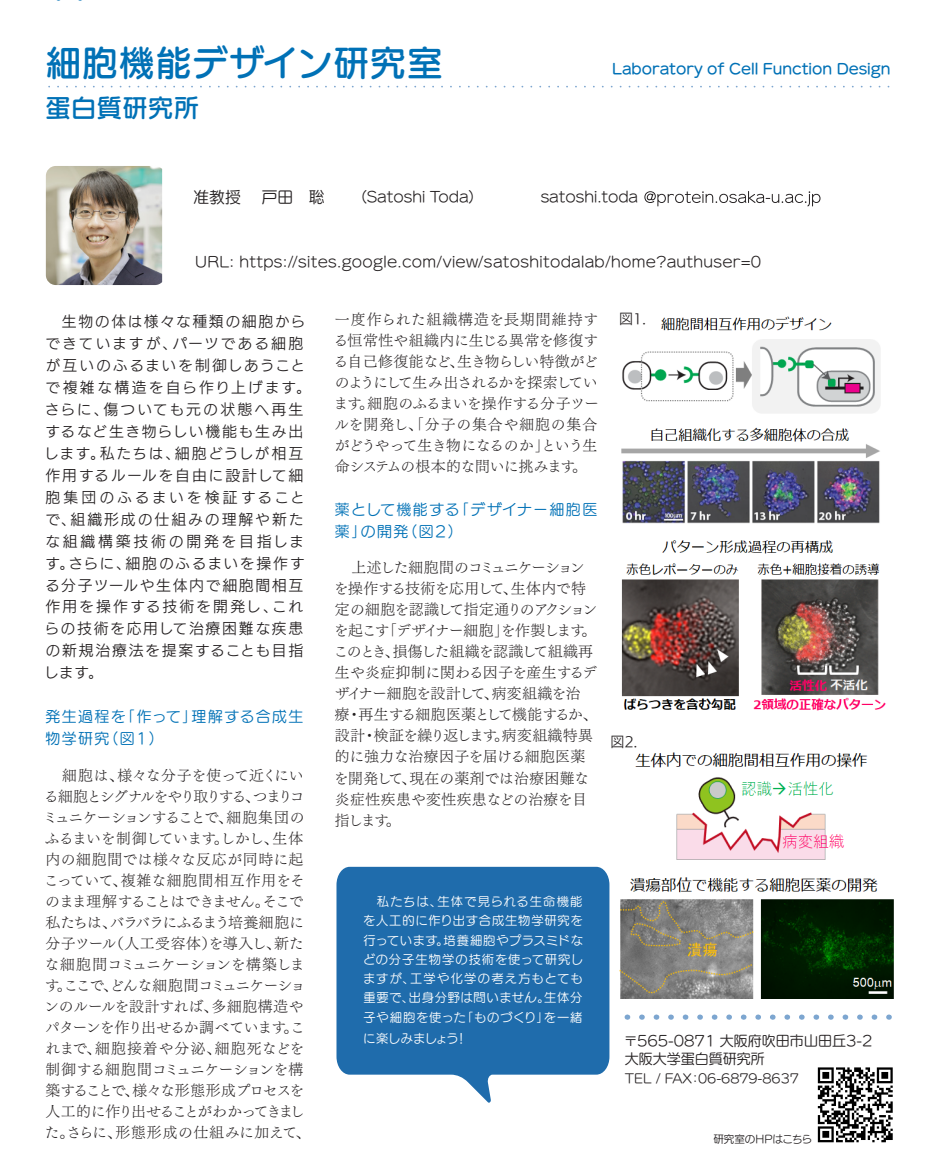
<style>
.page{position:relative;width:938px;height:1166px;background:#fff}
.page>*{position:absolute;margin:0;border:0;box-sizing:border-box;transform-origin:0 0}
.t1{font:35px "UD Marugo Large Pr 6 N DB";letter-spacing:.05em;color:#0071b6}
.t2{font:24.5px "UD Marugo Large Pr 6 N DB";letter-spacing:.05em;color:#0071b6}
.t3{font:15.75px "UD Marugo Large Pr 6 N M";color:#231f20}
.t4{font:14.88px/21px "Tsuku Min Pr 6 N L";letter-spacing:-.03em;color:#231f20}
.t5{font:14.88px/21.9px "UD Kakugo Small Pr 6 N R";letter-spacing:.115em;color:#231f20}
.t6{font:14.88px/21.5px "UD Marugo Large Pr 6 N M";letter-spacing:.1em;color:#0071b6}
.t7{font:14px "UD Marugo Large Pr 6 N M";letter-spacing:.025em;color:#231f20}
.t8{font:14px/17.5px "UD Marugo Large Pr 6 N M";color:#231f20}
.t9{font:14px "UD Marugo Large Pr 6 N DB";color:#0071b6}
.t10{font:14px "UD Kakugo Small Pr 6 N R";color:#231f20}
.t11{font:12.25px/19.2px "UD Marugo Large Pr 6 N M";letter-spacing:.06em;color:#fff;text-align:justify}
.t12{font:12.25px "UD Marugo Large Pr 6 N M";color:#231f20}
.t13{font:12.25px "UD Marugo Large Pr 6 N M";letter-spacing:-.02em;color:#fff}
.t14{font:10.5px "UD Marugo Large Pr 6 N M";color:#231f20}
</style>
<div class="page">
<svg style="left:817px;top:1067px;width:75px;height:75px"></svg>
<svg style="left:627px;top:1014px;width:265px;height:6px"></svg>
<svg style="left:336px;top:867px;width:273px;height:236px;background:#397db5"></svg>
<img style="left:619px;top:752px;width:275px;height:247px">
<img style="left:621px;top:316px;width:265px;height:395px">
<svg style="left:644px;top:191px;width:176px;height:15px"></svg>
<img style="left:46px;top:166px;width:116px;height:119px">
<svg style="left:49px;top:86px;width:841px;height:1px"></svg>
<h1 class="t1" style="left:46px;top:44px;width:398px">細胞機能デザイン研究室</h1>
<h2 class="t2" style="left:46px;top:94px;width:155px">蛋白質研究所</h2>
<p class="t9" style="left:612px;top:61px;width:280px">Laboratory of Cell Function Design</p>
<p class="t3" style="left:193px;top:188px;width:133px">准教授　 戸田　聡</p>
<p class="t8" style="left:361px;top:189px;width:115px">(Satoshi Toda)</p>
<p class="t8" style="left:540px;top:189px;width:99px">satoshi.toda</p>
<p class="t7" style="left:195px;top:254px;width:567px">URL: https://sites.google.com/view/satoshitodalab/home?authuser=0</p>
<p class="t5" style="left:44px;top:311px;width:268px">　生物の体は様々な種類の細胞からできていますが、パーツである細胞が互いのふるまいを制御しあうことで複雑な構造を自ら作り上げます。さらに、傷ついても元の状態へ再生するなど生き物らしい機能も生み出します。私たちは、細胞どうしが相互作用するルールを自由に設計して細胞集団のふるまいを検証することで、組織形成の仕組みの理解や新たな組織構築技術の開発を目指します。さらに、細胞のふるまいを操作する分子ツールや生体内で細胞間相互作用を操作する技術を開発し、これらの技術を応用して治療困難な疾患の新規治療法を提案することも目指します。</p>
<p class="t6" style="left:45px;top:706px;width:259px">発生過程を「作って」理解する合成生物学研究（図1）</p>
<p class="t4" style="left:43px;top:763px;width:269px;text-indent:19px">細胞は、様々な分子を使って近くにいる細胞とシグナルをやり取りする、つまりコミュニケーションすることで、細胞集団のふるまいを制御しています。しかし、生体内の細胞間では様々な反応が同時に起こっていて、複雑な細胞間相互作用をそのまま理解することはできません。そこで私たちは、バラバラにふるまう培養細胞に分子ツール（人工受容体）を導入し、新たな細胞間コミュニケーションを構築します。ここで、どんな細胞間コミュニケーションのルールを設計すれば、多細胞構造やパターンを作り出せるか調べています。これまで、細胞接着や分泌、細胞死などを制御する細胞間コミュニケーションを構築することで、様々な形態形成プロセスを人工的に作り出せることがわかってきました。さらに、形態形成の仕組みに加えて、</p>
<p class="t4" style="left:333px;top:307px;width:267px">一度作られた組織構造を長期間維持する恒常性や組織内に生じる異常を修復する自己修復能など、生き物らしい特徴がどのようにして生み出されるかを探索しています。細胞のふるまいを操作する分子ツールを開発し、「分子の集合や細胞の集合がどうやって生き物になるのか」という生命システムの根本的な問いに挑みます。</p>
<p class="t6" style="left:335px;top:499px;width:264px">薬として機能する「デザイナー細胞医薬」の開発（図2）</p>
<p class="t4" style="left:333px;top:555px;width:266px;text-indent:18px">上述した細胞間のコミュニケーションを操作する技術を応用して、生体内で特定の細胞を認識して指定通りのアクションを起こす「デザイナー細胞」を作製します。このとき、損傷した組織を認識して組織再生や炎症抑制に関わる因子を産生するデザイナー細胞を設計して、病変組織を治療・再生する細胞医薬として機能するか、設計・検証を繰り返します。病変組織特異的に強力な治療因子を届ける細胞医薬を開発して、現在の薬剤では治療困難な炎症性疾患や変性疾患などの治療を目指します。</p>
<p class="t10" style="left:619px;top:311px;width:28px">図1.</p>
<p class="t10" style="left:610px;top:733px;width:28px">図2.</p>
<p class="t11" style="left:363px;top:892px;width:221px">　私たちは、生体で見られる生命機能を人工的に作り出す合成生物学研究を行っています。培養細胞やプラスミドなどの分子生物学の技術を使って研究しますが、工学や化学の考え方もとても重要で、出身分野は問いません。生体分子や細胞を使った「ものづくり」を一緒</p>
<p class="t13" style="left:363px;top:1032px;width:106px">に楽しみましょう！</p>
<p class="t8" style="left:624px;top:1033px;width:250px">〒565-0871 大阪府吹田市山田丘3-2大阪大学蛋白質研究所</p>
<p class="t12" style="left:625px;top:1072px;width:175px">TEL / FAX：06-6879-8637</p>
<p class="t14" style="left:713px;top:1133px;width:100px">研究室のHPはこちら</p>
</div>
